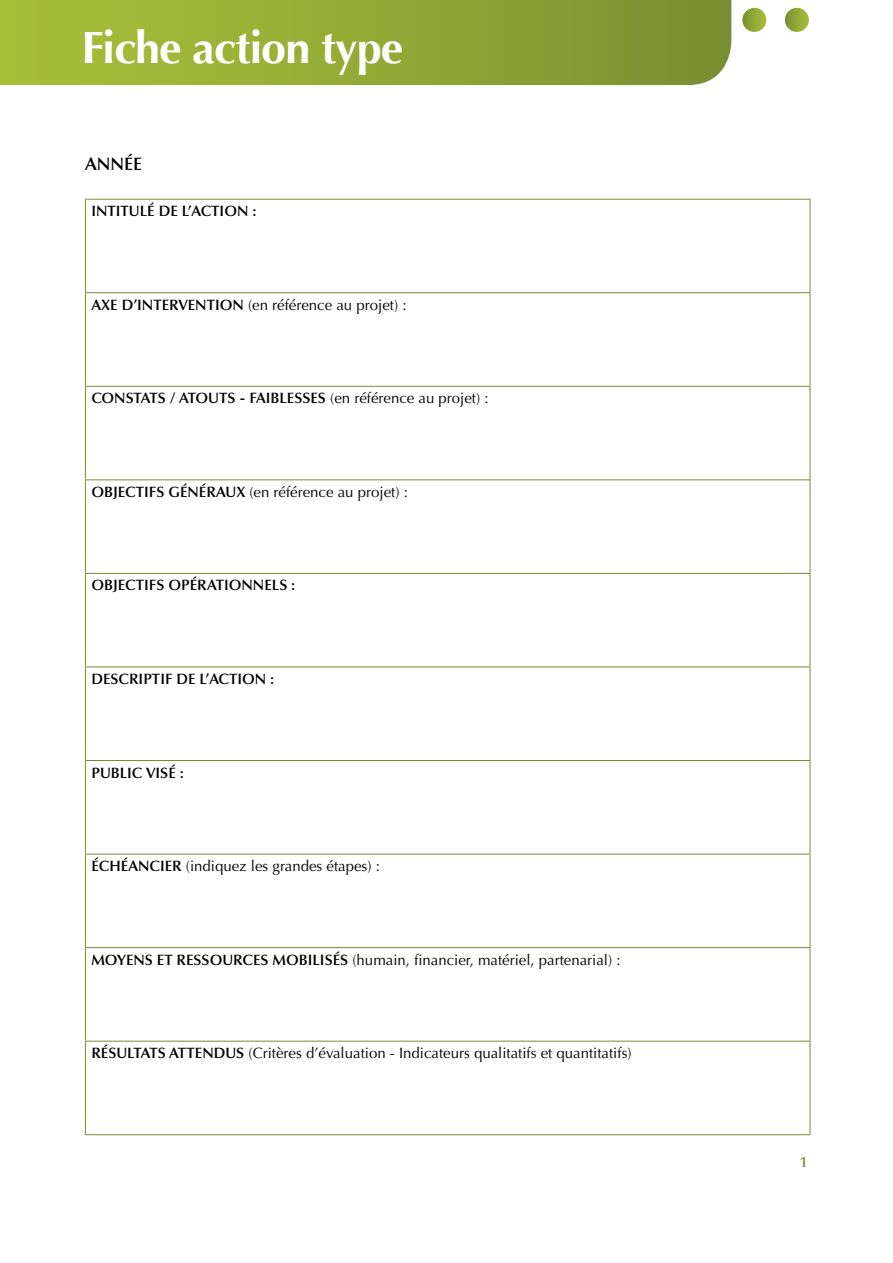
<style>
.page{position:relative;width:893px;height:1263px;background:#fff}
.page>*{position:absolute;margin:0;border:0;box-sizing:border-box;transform-origin:0 0}
.t1{font:700 45px "Optima";letter-spacing:-.02em;color:#fff}
.t2{font:600 18px "Optima";color:#000}
.t3{font:15px "Optima";color:#000}
.t4{font:600 15px "Optima";color:#000}
.t5{font:600 15px "Optima";color:#778d31}
.s1{font-weight:600}
.s2{font-weight:400}
</style>
<div class="page">
<svg style="left:0;top:0;width:732px;height:85px;background:#92a936"></svg>
<div style="left:785px;top:8px;width:24px;height:24px;background:linear-gradient(to right,#7a9032,#a9bf3d);border-radius:12px"></div>
<div style="left:742px;top:8px;width:24px;height:24px;background:linear-gradient(to right,#7e933a,#a4bb36);border-radius:12px"></div>
<hr style="left:85px;top:199px;width:725px;height:1px;background:#778d31">
<hr style="left:85px;top:200px;width:1px;height:92px;background:#778d31">
<hr style="left:810px;top:200px;width:1px;height:92px;background:#778d31">
<hr style="left:85px;top:292px;width:725px;height:1px;background:#778d31">
<hr style="left:85px;top:293px;width:1px;height:93px;background:#778d31">
<hr style="left:810px;top:293px;width:1px;height:93px;background:#778d31">
<hr style="left:85px;top:386px;width:725px;height:1px;background:#778d31">
<hr style="left:85px;top:387px;width:1px;height:92px;background:#778d31">
<hr style="left:810px;top:387px;width:1px;height:92px;background:#778d31">
<hr style="left:85px;top:479px;width:725px;height:1px;background:#778d31">
<hr style="left:85px;top:480px;width:1px;height:93px;background:#778d31">
<hr style="left:810px;top:480px;width:1px;height:93px;background:#778d31">
<hr style="left:85px;top:573px;width:725px;height:1px;background:#778d31">
<hr style="left:85px;top:574px;width:1px;height:92px;background:#778d31">
<hr style="left:810px;top:574px;width:1px;height:92px;background:#778d31">
<hr style="left:85px;top:666px;width:725px;height:1px;background:#778d31">
<hr style="left:85px;top:667px;width:1px;height:93px;background:#778d31">
<hr style="left:810px;top:667px;width:1px;height:93px;background:#778d31">
<hr style="left:85px;top:760px;width:725px;height:1px;background:#778d31">
<hr style="left:85px;top:761px;width:1px;height:93px;background:#778d31">
<hr style="left:810px;top:761px;width:1px;height:93px;background:#778d31">
<hr style="left:85px;top:854px;width:725px;height:1px;background:#778d31">
<hr style="left:85px;top:854px;width:1px;height:93px;background:#778d31">
<hr style="left:810px;top:854px;width:1px;height:93px;background:#778d31">
<hr style="left:85px;top:947px;width:725px;height:1px;background:#778d31">
<hr style="left:85px;top:948px;width:1px;height:93px;background:#778d31">
<hr style="left:810px;top:948px;width:1px;height:93px;background:#778d31">
<hr style="left:85px;top:1041px;width:725px;height:1px;background:#778d31">
<hr style="left:85px;top:1041px;width:1px;height:93px;background:#778d31">
<hr style="left:810px;top:1041px;width:1px;height:93px;background:#778d31">
<hr style="left:85px;top:1134px;width:725px;height:1px;background:#778d31">
<h1 class="t1" style="left:82px;top:22px;width:323px">Fiche action type</h1>
<p class="t2" style="left:85px;top:154px;width:56px">ANN ÉE</p>
<p class="t4" style="left:91px;top:202px;width:167px">INTITULÉ DE L’ACTION :</p>
<p class="t3" style="left:91px;top:296px;width:317px"><span class="s1">AXE D’INTERVENTION</span> (en référence au projet) :</p>
<p class="t4" style="left:91px;top:389px;width:399px">CONSTATS / ATOUTS - FAIBLESSES <span class="s2">(en référence au projet) :</span></p>
<p class="t3" style="left:91px;top:483px;width:318px"><span class="s1">OBJECTIFS GÉNÉRAUX</span> (en référence au projet) :</p>
<p class="t4" style="left:91px;top:577px;width:206px">OBJECTIFS OPÉRATIONNELS :</p>
<p class="t4" style="left:91px;top:670px;width:184px">DESCRIPTIF DE L’ACTION :</p>
<p class="t4" style="left:91px;top:764px;width:94px">PUBLIC VISÉ :</p>
<p class="t3" style="left:91px;top:857px;width:290px"><span class="s1">ÉCHÉANCIER</span> (indiquez les grandes étapes) :</p>
<p class="t3" style="left:91px;top:951px;width:531px"><span class="s1">MOYENS ET RESSOURCES MOBILISÉS</span> (humain, financier, matériel, partenarial) :</p>
<p class="t3" style="left:91px;top:1044px;width:542px"><span class="s1">RÉSULTATS ATTENDUS</span> (Critères d’évaluation - Indicateurs qualitatifs et quantitatifs)</p>
<p class="t5" style="left:799px;top:1153px;width:9px">1</p>
</div>
